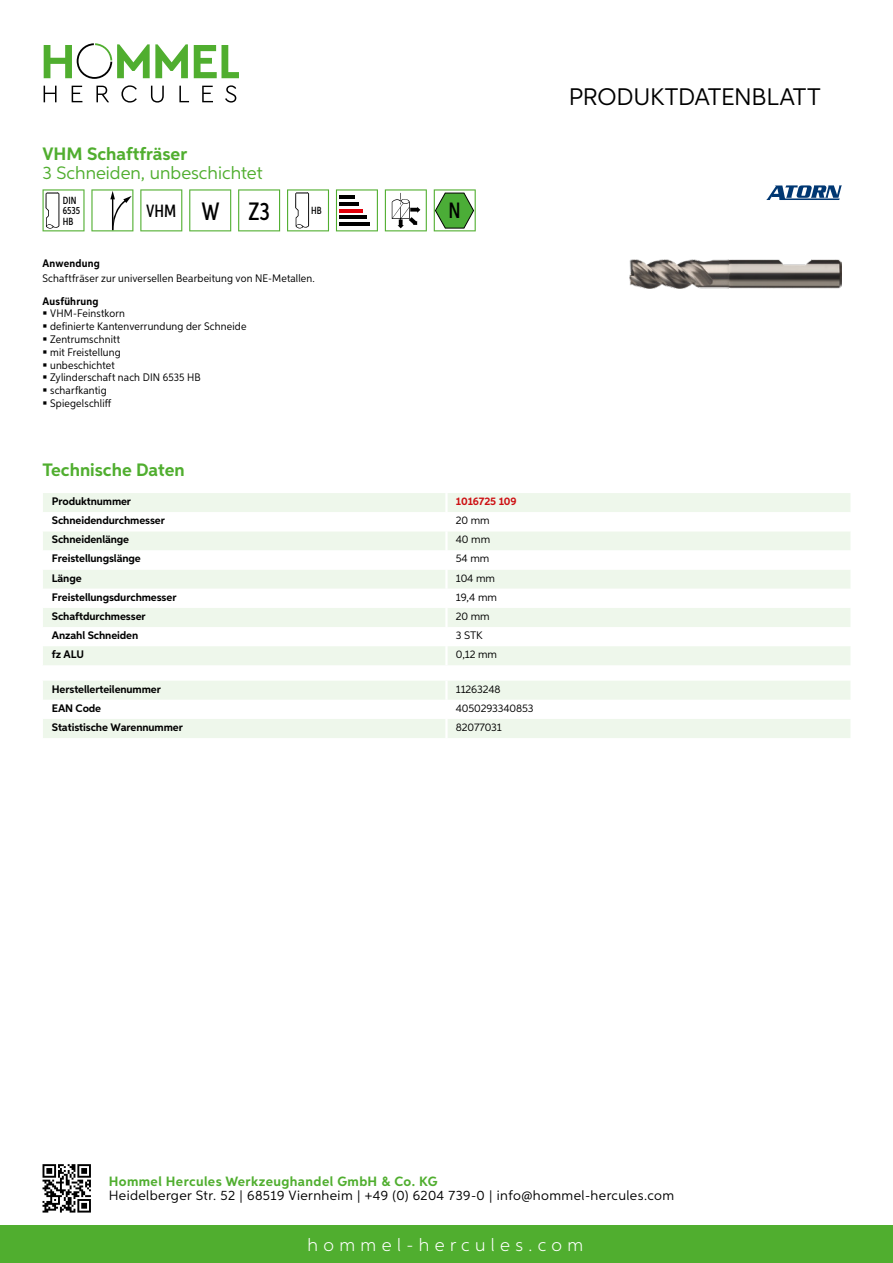
<style>
.page{position:relative;width:893px;height:1263px;background:#fff}
.page>*{position:absolute;margin:0;border:0;box-sizing:border-box;transform-origin:0 0}
.t1{font:24px "Aspira";letter-spacing:-.01em;color:#000}
.t2{font:500 22.2px "Aspira XX Nar";color:#000}
.t3{font:700 18px "Aspira";color:#50ae2f}
.t4{font:18px "Aspira";color:#50ae2f}
.t5{font:300 18px "Aspira";letter-spacing:.3em;color:#fff}
.t6{font:500 17.85px "Aspira XX Nar";color:#000}
.t7{font:13.5px "Aspira";letter-spacing:.03em;color:#000}
.t8{font:700 13.5px "Aspira";letter-spacing:.03em;color:#50ae2f}
.t9{font:10.95px/12.8px "Aspira Nar";letter-spacing:.015em;color:#000}
.t10{font:700 10.95px "Aspira";letter-spacing:-.01em;color:#000}
.t11{font:10.95px "Aspira";letter-spacing:-.01em;color:#000}
.t12{font:700 10.95px "Aspira Nar";letter-spacing:.02em;color:#000}
.t13{font:700 10.95px "Aspira";letter-spacing:-.01em;color:#cd1013}
.t14{font:500 10.35px/10.4px "Aspira XX Nar";color:#000}
.s1{font-size:25.2px}
</style>
<div class="page">
<div style="left:0;top:1226px;width:893px;height:37px;background:#50ae2f"></div>
<svg style="left:43px;top:1164px;width:48px;height:48px"></svg>
<svg style="left:194px;top:45px;width:45px;height:33px"></svg>
<svg style="left:44px;top:43px;width:144px;height:36px"></svg>
<svg style="left:44px;top:86px;width:13px;height:16px"></svg>
<svg style="left:72px;top:86px;width:10px;height:16px"></svg>
<svg style="left:96px;top:86px;width:13px;height:16px"></svg>
<svg style="left:121px;top:85px;width:16px;height:18px"></svg>
<svg style="left:151px;top:86px;width:13px;height:17px"></svg>
<svg style="left:179px;top:86px;width:10px;height:16px"></svg>
<svg style="left:202px;top:86px;width:11px;height:16px"></svg>
<svg style="left:225px;top:85px;width:11px;height:18px"></svg>
<div style="left:43px;top:493px;width:807px;height:172px;background:#eef7eb"></div>
<svg style="left:43px;top:512px;width:807px;height:134px"></svg>
<hr style="left:445px;top:493px;width:3px;height:19px;background:#fff">
<hr style="left:445px;top:512px;width:3px;height:19px;background:#fff">
<hr style="left:445px;top:531px;width:3px;height:19px;background:#fff">
<hr style="left:445px;top:550px;width:3px;height:20px;background:#fff">
<hr style="left:445px;top:570px;width:3px;height:19px;background:#fff">
<hr style="left:445px;top:589px;width:3px;height:19px;background:#fff">
<hr style="left:445px;top:608px;width:3px;height:19px;background:#fff">
<hr style="left:445px;top:627px;width:3px;height:19px;background:#fff">
<hr style="left:445px;top:646px;width:3px;height:19px;background:#fff">
<svg style="left:43px;top:681px;width:807px;height:57px"></svg>
<hr style="left:445px;top:719px;width:3px;height:19px;background:#fff">
<svg style="left:43px;top:189px;width:42px;height:42px"></svg>
<svg style="left:91px;top:189px;width:42px;height:42px"></svg>
<svg style="left:140px;top:189px;width:42px;height:42px"></svg>
<svg style="left:189px;top:189px;width:42px;height:42px"></svg>
<svg style="left:238px;top:189px;width:42px;height:42px"></svg>
<svg style="left:287px;top:189px;width:42px;height:42px"></svg>
<svg style="left:336px;top:189px;width:42px;height:42px"></svg>
<hr style="left:339px;top:196px;width:16px;height:3px;background:#000">
<hr style="left:339px;top:202px;width:20px;height:4px;background:#000">
<hr style="left:339px;top:209px;width:23px;height:3px;background:#e3000b">
<hr style="left:339px;top:216px;width:27px;height:3px;background:#000">
<hr style="left:339px;top:222px;width:31px;height:4px;background:#000">
<svg style="left:385px;top:189px;width:42px;height:42px"></svg>
<svg style="left:434px;top:189px;width:42px;height:42px"></svg>
<img style="left:629px;top:259px;width:213px;height:30px">
<svg style="left:766px;top:185px;width:76px;height:15px"></svg>
<h3 class="t3" style="left:43px;top:142px;width:146px">VHM Schaftfräser</h3>
<h3 class="t4" style="left:43px;top:162px;width:222px">3 Schneiden, unbeschichtet</h3>
<p class="t14" style="left:63px;top:195px;width:19px">DIN<br>6535<br>HB</p>
<h3 class="t6" style="left:146px;top:200px;width:125px">VHM <span class="s1">W Z3</span></h3>
<p class="t14" style="left:311px;top:205px;width:12px">HB</p>
<h2 class="t2" style="left:449px;top:197px;width:14px">N</h2>
<p class="t12" style="left:43px;top:257px;width:59px">Anwendung</p>
<p class="t9" style="left:43px;top:272px;width:274px">Schaftfräser zur universellen Bearbeitung von NE-Metallen.</p>
<p class="t12" style="left:43px;top:294px;width:58px">Ausführung</p>
<p class="t9" style="left:50px;top:307px;width:198px">VHM-Feinstkorn<br>definierte Kantenverrundung der Schneide<br>Zentrumschnitt<br>mit Freistellung<br>unbeschichtet<br>Zylinderschaft nach DIN 6535 HB scharfkantig<br>Spiegelschliff</p>
<h3 class="t3" style="left:43px;top:459px;width:144px">Technische Daten</h3>
<p class="t10" style="left:52px;top:494px;width:81px">Produktnummer</p>
<p class="t13" style="left:456px;top:494px;width:62px">1016725 109</p>
<p class="t10" style="left:52px;top:514px;width:115px">Schneidendurchmesser</p>
<p class="t11" style="left:456px;top:514px;width:35px">20 mm</p>
<p class="t10" style="left:52px;top:533px;width:79px">Schneidenlänge</p>
<p class="t11" style="left:456px;top:533px;width:36px">40 mm</p>
<p class="t10" style="left:52px;top:552px;width:90px">Freistellungslänge</p>
<p class="t11" style="left:456px;top:552px;width:35px">54 mm</p>
<p class="t10" style="left:52px;top:571px;width:31px">Länge</p>
<p class="t11" style="left:456px;top:571px;width:41px">104 mm</p>
<p class="t10" style="left:52px;top:590px;width:126px">Freistellungsdurchmesser</p>
<p class="t11" style="left:456px;top:590px;width:43px">19,4 mm</p>
<p class="t10" style="left:52px;top:609px;width:95px">Schaftdurchmesser</p>
<p class="t11" style="left:456px;top:609px;width:35px">20 mm</p>
<p class="t10" style="left:52px;top:628px;width:88px">Anzahl Schneiden</p>
<p class="t11" style="left:456px;top:628px;width:22px">3 STK</p>
<p class="t10" style="left:52px;top:647px;width:34px">fz ALU</p>
<p class="t11" style="left:456px;top:648px;width:43px">0,12 mm</p>
<p class="t10" style="left:52px;top:682px;width:111px">Herstellerteilenummer</p>
<p class="t11" style="left:456px;top:682px;width:46px">11263248</p>
<p class="t10" style="left:52px;top:701px;width:51px">EAN Code</p>
<p class="t11" style="left:456px;top:701px;width:79px">4050293340853</p>
<p class="t10" style="left:52px;top:720px;width:132px">Statistische Warennummer</p>
<p class="t11" style="left:456px;top:720px;width:48px">82077031</p>
<h1 class="t1" style="left:569px;top:82px;width:253px">Produktdatenblatt</h1>
<p class="t8" style="left:109px;top:1172px;width:330px">Hommel Hercules Werkzeughandel GmbH &amp; Co. KG</p>
<p class="t7" style="left:109px;top:1187px;width:567px">Heidelberger Str. 52 | 68519 Viernheim | +49 (0) 6204 739-0 | info@hommel-hercules.com</p>
<h3 class="t5" style="left:307px;top:1234px;width:277px">hommel-hercules.com</h3>
</div>
